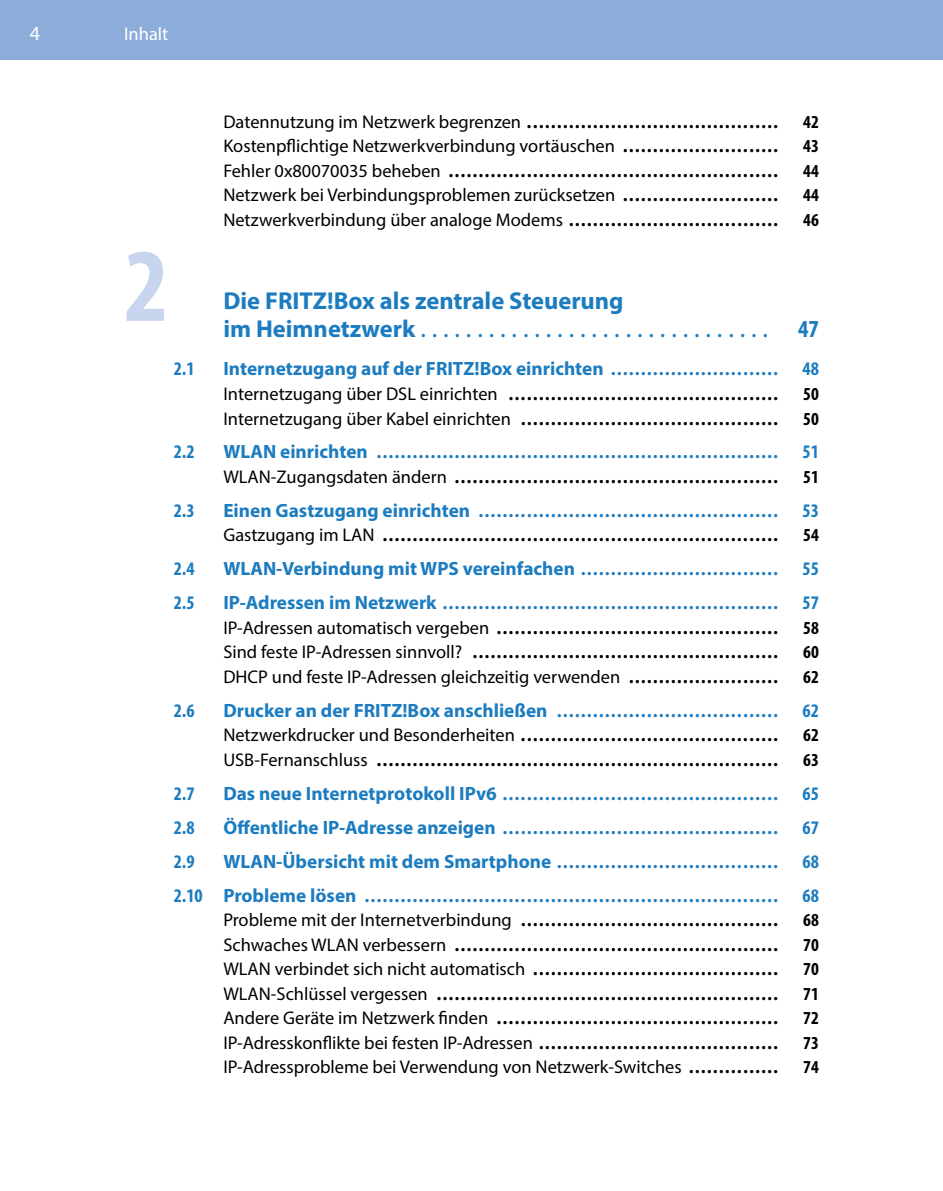
<style>
.page{position:relative;width:943px;height:1191px;background:#fff}
.page>*{position:absolute;margin:0;border:0;box-sizing:border-box;transform-origin:0 0}
.t1{font:700 condensed 105px "Myriad Pro";color:#c8d5ee}
.t2{font:700 24.5px "Myriad Pro";color:#1c7cbf}
.t3{font:700 condensed 24.5px "Myriad Pro";color:#1c7cbf}
.t4{font:600 21px "Myriad Pro";color:#000}
.t5{font:600 21px "Myriad Pro";color:#1c7cbf}
.t6{font:20.12px "Myriad Pro";color:#fff}
.t7{font:700 19.25px "Myriad Pro";color:#1c7cbf}
.t8{font:700 condensed 19.25px "Myriad Pro";color:#1c7cbf}
.t9{font:18.38px "Myriad Pro";color:#000}
.t10{font:700 condensed 18.38px "Myriad Pro";color:#000}
.t11{font:18.38px "Myriad Pro";color:#fff}
.s1{font-weight:400;font-size:18.38px}
.s2{font-weight:600;font-size:21px}
.s3{font-weight:700;font-size:24.5px}
.s4{font-weight:700;font-size:19.25px}
.s5{font-weight:700;font-stretch:condensed;font-size:19.25px}
</style>
<div class="page">
<div style="left:0;top:0;width:943px;height:60px;background:#8cacda"></div>
<p class="t6" style="left:30px;top:21px;width:12px">4</p>
<p class="t11" style="left:124px;top:22px;width:46px">Inhalt</p>
<p class="t1" style="left:124px;top:220px;width:46px">2</p>
<p class="t4" style="left:223px;top:107px;width:310px"><span class="s1">Datennutzung im Netzwerk begrenzen</span> ...........................................</p>
<p class="t10" style="left:803px;top:110px;width:17px">42</p>
<p class="t9" style="left:223px;top:135px;width:404px">Kostenpflichtige Netzwerkverbindung vortäuschen <span class="s2">...........................</span></p>
<p class="t10" style="left:803px;top:135px;width:17px">43</p>
<p class="t4" style="left:223px;top:156px;width:230px"><span class="s1">Fehler 0x80070035 beheben</span> ........................................................</p>
<p class="t10" style="left:803px;top:159px;width:17px">44</p>
<p class="t9" style="left:223px;top:184px;width:404px">Netzwerk bei Verbindungsproblemen zurücksetzen <span class="s2">...........................</span></p>
<p class="t10" style="left:803px;top:184px;width:17px">44</p>
<p class="t4" style="left:223px;top:205px;width:352px"><span class="s1">Netzwerkverbindung über analoge Modems</span> ....................................</p>
<p class="t10" style="left:803px;top:208px;width:17px">46</p>
<p class="t2" style="left:223px;top:284px;width:402px">Die FRITZ!Box als zentrale Steuerung</p>
<p class="t5" style="left:223px;top:316px;width:544px"><span class="s3">im Heimnetzwerk</span>...............................</p>
<p class="t3" style="left:798px;top:313px;width:22px">47</p>
<p class="t8" style="left:174px;top:357px;width:22px">2.1</p>
<p class="t7" style="left:223px;top:356px;width:393px">Internetzugang auf der FRITZ!Box einrichten <span class="s2">.............................</span></p>
<p class="t8" style="left:802px;top:357px;width:18px">48</p>
<p class="t4" style="left:223px;top:379px;width:287px"><span class="s1">Internetzugang über DSL einrichten</span> ..............................................</p>
<p class="t10" style="left:803px;top:382px;width:17px">50</p>
<p class="t4" style="left:223px;top:404px;width:300px"><span class="s1">Internetzugang über Kabel einrichten</span> ............................................</p>
<p class="t10" style="left:803px;top:407px;width:17px">50</p>
<p class="t8" style="left:174px;top:440px;width:22px">2.2</p>
<p class="t5" style="left:223px;top:438px;width:157px"><span class="s4">WLAN einrichten</span> ....................................................................</p>
<p class="t8" style="left:802px;top:440px;width:18px">51</p>
<p class="t4" style="left:223px;top:462px;width:236px"><span class="s1">WLAN-Zugangsdaten ändern</span> .......................................................</p>
<p class="t10" style="left:803px;top:465px;width:17px">51</p>
<p class="t8" style="left:174px;top:498px;width:22px">2.3</p>
<p class="t5" style="left:223px;top:496px;width:260px"><span class="s4">Einen Gastzugang einrichten</span> ...................................................</p>
<p class="t8" style="left:802px;top:498px;width:18px">53</p>
<p class="t4" style="left:223px;top:521px;width:164px"><span class="s1">Gastzugang im LAN</span> ...................................................................</p>
<p class="t10" style="left:803px;top:524px;width:17px">54</p>
<p class="t8" style="left:174px;top:557px;width:22px">2.4</p>
<p class="t5" style="left:223px;top:555px;width:364px"><span class="s4">WLAN-Verbindung mit WPS vereinfachen</span> ..................................</p>
<p class="t8" style="left:802px;top:557px;width:18px">55</p>
<p class="t8" style="left:174px;top:591px;width:22px">2.5</p>
<p class="t5" style="left:223px;top:589px;width:226px"><span class="s4">IP-Adressen im Netzwerk</span> .........................................................</p>
<p class="t8" style="left:802px;top:591px;width:18px">57</p>
<p class="t4" style="left:223px;top:613px;width:279px"><span class="s1">IP-Adressen automatisch vergeben</span> ................................................</p>
<p class="t10" style="left:803px;top:616px;width:17px">58</p>
<p class="t4" style="left:223px;top:638px;width:252px"><span class="s1">Sind feste IP-Adressen sinnvoll?</span> ....................................................</p>
<p class="t10" style="left:803px;top:641px;width:17px">60</p>
<p class="t9" style="left:223px;top:665px;width:409px">DHCP und feste IP-Adressen gleichzeitig verwenden <span class="s2">..........................</span></p>
<p class="t10" style="left:803px;top:665px;width:17px">62</p>
<p class="t8" style="left:174px;top:698px;width:22px">2.6</p>
<p class="t5" style="left:223px;top:696px;width:337px"><span class="s4">Drucker an der FRITZ!Box anschließen</span> ......................................</p>
<p class="t8" style="left:802px;top:698px;width:18px">62</p>
<p class="t4" style="left:223px;top:721px;width:304px"><span class="s1">Netzwerkdrucker und Besonderheiten</span> ............................................</p>
<p class="t10" style="left:803px;top:724px;width:17px">62</p>
<p class="t4" style="left:223px;top:745px;width:157px"><span class="s1">USB-Fernanschluss</span> ....................................................................</p>
<p class="t10" style="left:803px;top:748px;width:17px">63</p>
<p class="t8" style="left:174px;top:781px;width:22px">2.7</p>
<p class="t5" style="left:223px;top:779px;width:286px"><span class="s4">Das neue Internetprotokoll IPv6</span> ...............................................</p>
<p class="t8" style="left:802px;top:781px;width:18px">65</p>
<p class="t8" style="left:174px;top:815px;width:22px">2.8</p>
<p class="t5" style="left:223px;top:813px;width:285px"><span class="s4">Öffentliche IP-Adresse anzeigen</span> ...............................................</p>
<p class="t8" style="left:802px;top:815px;width:18px">67</p>
<p class="t8" style="left:174px;top:849px;width:22px">2.9</p>
<p class="t5" style="left:223px;top:847px;width:341px"><span class="s4">WLAN-Übersicht mit dem Smartphone</span> .....................................</p>
<p class="t8" style="left:802px;top:849px;width:18px">68</p>
<p class="t5" style="left:174px;top:881px;width:195px"><span class="s5">2.10</span> <span class="s4">Probleme lösen</span> ......................................................................</p>
<p class="t8" style="left:802px;top:883px;width:18px">68</p>
<p class="t4" style="left:223px;top:906px;width:301px"><span class="s1">Probleme mit der Internetverbindung</span> ............................................</p>
<p class="t10" style="left:803px;top:908px;width:17px">68</p>
<p class="t4" style="left:223px;top:930px;width:236px"><span class="s1">Schwaches WLAN verbessern</span> .......................................................</p>
<p class="t10" style="left:803px;top:933px;width:17px">70</p>
<p class="t4" style="left:223px;top:955px;width:315px"><span class="s1">WLAN verbindet sich nicht automatisch</span> ..........................................</p>
<p class="t10" style="left:803px;top:957px;width:17px">70</p>
<p class="t4" style="left:223px;top:979px;width:217px"><span class="s1">WLAN-Schlüssel vergessen</span> ..........................................................</p>
<p class="t10" style="left:803px;top:982px;width:17px">71</p>
<p class="t4" style="left:223px;top:1004px;width:278px"><span class="s1">Andere Geräte im Netzwerk finden</span> ................................................</p>
<p class="t10" style="left:803px;top:1006px;width:17px">72</p>
<p class="t4" style="left:223px;top:1028px;width:322px"><span class="s1">IP-Adresskonflikte bei festen IP-Adressen</span> .........................................</p>
<p class="t10" style="left:803px;top:1031px;width:17px">73</p>
<p class="t9" style="left:223px;top:1055px;width:471px">IP-Adressprobleme bei Verwendung von Netzwerk-Switches <span class="s2">................</span></p>
<p class="t10" style="left:803px;top:1055px;width:17px">74</p>
</div>
